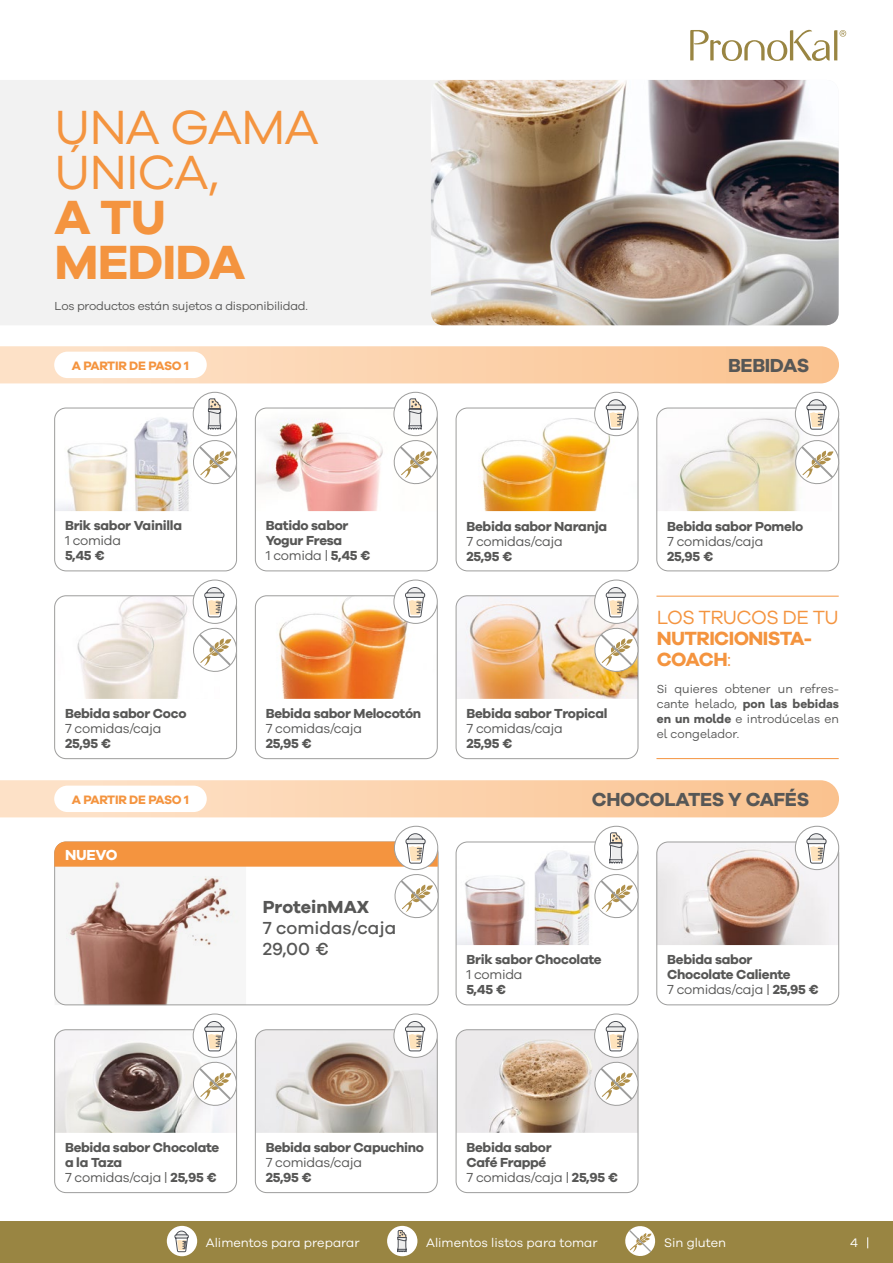
<style>
.page{position:relative;width:893px;height:1263px;background:#fff}
.page>*{position:absolute;margin:0;border:0;box-sizing:border-box;transform-origin:0 0}
.t1{font:49.5px/45px "Galano Grotesque";letter-spacing:-.02em;color:#f4943f}
.t2{font:700 49.5px/45px "Galano Grotesque";letter-spacing:-.02em;color:#f4943f}
.t3{font:700 19.65px/21px "Galano Grotesque";letter-spacing:-.03em;color:#f4943f}
.t4{font:19.65px "Galano Grotesque";letter-spacing:-.03em;color:#f4943f}
.t5{font:700 19.5px "Galano Grotesque";letter-spacing:-.02em;color:#575756}
.t6{font:500 18px/21px "Galano Grotesque";color:#575756}
.t7{font:700 18px "Galano Grotesque";color:#575756}
.t8{font:700 15px "Galano Grotesque";letter-spacing:-.02em;color:#fff}
.t9{font:700 13.5px/15px "Galano Grotesque";letter-spacing:-.02em;color:#575756}
.t10{font:13.5px "Galano Grotesque";letter-spacing:-.02em;color:#575756}
.t11{font:12.75px "Galano Grotesque";color:#fff}
.t12{font:700 12.6px "Galano Grotesque";letter-spacing:-.025em;color:#f4943f}
.t13{font:12px/15px "Galano Grotesque Alt";color:#575756;text-align:justify}
.t14{font:12px "Galano Grotesque";letter-spacing:-.02em;color:#575756}
.s1{font-weight:400}
.s2{font-weight:700}
</style>
<div class="page">
<div style="left:0;top:1221px;width:893px;height:42px;background:#998542"></div>
<svg style="left:0;top:346px;width:839px;height:37px;background:#fbd2ac"></svg>
<svg style="left:0;top:780px;width:839px;height:37px;background:#fbd2ab"></svg>
<svg style="left:690px;top:30px;width:156px;height:31px"></svg>
<img style="left:55px;top:408px;width:166px;height:103px">
<img style="left:56px;top:597px;width:132px;height:102px">
<img style="left:56px;top:1031px;width:172px;height:102px">
<div style="left:54px;top:408px;width:183px;height:163px;border:1px solid #9d9d9c;border-radius:11px"></div>
<div style="left:54px;top:595px;width:183px;height:164px;border:1px solid #9d9d9c;border-radius:11px"></div>
<div style="left:54px;top:1029px;width:183px;height:164px;border:1px solid #9d9d9c;border-radius:11px"></div>
<img style="left:255px;top:408px;width:181px;height:103px">
<img style="left:255px;top:597px;width:181px;height:102px">
<img style="left:255px;top:1031px;width:181px;height:102px">
<div style="left:255px;top:408px;width:183px;height:163px;border:1px solid #9d9d9c;border-radius:11px"></div>
<div style="left:255px;top:595px;width:183px;height:164px;border:1px solid #9d9d9c;border-radius:11px"></div>
<div style="left:255px;top:1029px;width:183px;height:164px;border:1px solid #9d9d9c;border-radius:11px"></div>
<img style="left:456px;top:408px;width:182px;height:103px">
<img style="left:456px;top:842px;width:155px;height:103px">
<img style="left:456px;top:596px;width:180px;height:103px">
<img style="left:456px;top:1030px;width:180px;height:103px">
<div style="left:456px;top:408px;width:182px;height:163px;border:1px solid #9d9d9c;border-radius:11px"></div>
<div style="left:456px;top:842px;width:182px;height:163px;border:1px solid #9d9d9c;border-radius:11px"></div>
<div style="left:456px;top:595px;width:182px;height:164px;border:1px solid #9d9d9c;border-radius:11px"></div>
<div style="left:456px;top:1029px;width:182px;height:164px;border:1px solid #9d9d9c;border-radius:11px"></div>
<img style="left:657px;top:408px;width:141px;height:103px">
<img style="left:657px;top:842px;width:182px;height:103px">
<div style="left:656px;top:408px;width:183px;height:163px;border:1px solid #9d9d9c;border-radius:11px"></div>
<div style="left:656px;top:842px;width:183px;height:163px;border:1px solid #9d9d9c;border-radius:11px"></div>
<div style="left:193px;top:392px;width:44px;height:44px;background:#fff;border-radius:50%"></div>
<div style="left:193px;top:392px;width:44px;height:44px;border:1px solid #9d9d9c;border-radius:50%"></div>
<svg style="left:208px;top:398px;width:14px;height:32px"></svg>
<div style="left:394px;top:392px;width:43px;height:44px;background:#fff;border-radius:50%"></div>
<div style="left:394px;top:392px;width:44px;height:44px;border:1px solid #9d9d9c;border-radius:50%"></div>
<svg style="left:408px;top:398px;width:15px;height:32px"></svg>
<div style="left:595px;top:826px;width:43px;height:44px;background:#fff;border-radius:50%"></div>
<div style="left:594px;top:826px;width:44px;height:44px;border:1px solid #9d9d9c;border-radius:50%"></div>
<svg style="left:609px;top:832px;width:14px;height:32px"></svg>
<div style="left:595px;top:392px;width:43px;height:44px;background:#fff;border-radius:50%"></div>
<div style="left:594px;top:392px;width:44px;height:44px;border:1px solid #9d9d9c;border-radius:50%"></div>
<svg style="left:606px;top:399px;width:20px;height:38px"></svg>
<div style="left:594px;top:580px;width:44px;height:44px;border:1px solid #9d9d9c;border-radius:50%"></div>
<div style="left:394px;top:580px;width:43px;height:43px;background:#fff;border-radius:50%"></div>
<div style="left:394px;top:580px;width:44px;height:44px;border:1px solid #9d9d9c;border-radius:50%"></div>
<svg style="left:405px;top:587px;width:21px;height:38px"></svg>
<div style="left:594px;top:1014px;width:44px;height:44px;border:1px solid #9d9d9c;border-radius:50%"></div>
<svg style="left:795px;top:392px;width:44px;height:44px"></svg>
<div style="left:795px;top:392px;width:44px;height:44px;border:1px solid #9d9d9c;border-radius:50%"></div>
<div style="left:795px;top:826px;width:44px;height:44px;background:#fff;border-radius:50%"></div>
<div style="left:795px;top:826px;width:44px;height:44px;border:1px solid #9d9d9c;border-radius:50%"></div>
<svg style="left:806px;top:833px;width:21px;height:38px"></svg>
<div style="left:0;top:80px;width:431px;height:245px;background:#f2f2f2"></div>
<img style="left:431px;top:80px;width:408px;height:245px">
<div style="left:193px;top:580px;width:44px;height:44px;border:1px solid #9d9d9c;border-radius:50%"></div>
<svg style="left:394px;top:826px;width:44px;height:44px"></svg>
<div style="left:394px;top:826px;width:44px;height:44px;border:1px solid #9d9d9c;border-radius:50%"></div>
<div style="left:193px;top:1014px;width:44px;height:44px;border:1px solid #9d9d9c;border-radius:50%"></div>
<div style="left:394px;top:1014px;width:43px;height:43px;background:#fff;border-radius:50%"></div>
<div style="left:394px;top:1014px;width:44px;height:44px;border:1px solid #9d9d9c;border-radius:50%"></div>
<svg style="left:405px;top:1021px;width:21px;height:38px"></svg>
<svg style="left:390px;top:437px;width:48px;height:50px"></svg>
<svg style="left:792px;top:399px;width:48px;height:88px"></svg>
<svg style="left:591px;top:587px;width:48px;height:88px"></svg>
<svg style="left:591px;top:871px;width:48px;height:50px"></svg>
<svg style="left:54px;top:833px;width:385px;height:172px"></svg>
<svg style="left:591px;top:1021px;width:48px;height:88px"></svg>
<svg style="left:190px;top:1021px;width:48px;height:88px"></svg>
<div style="left:167px;top:1226px;width:30px;height:30px;background:#fff;border-radius:50%"></div>
<svg style="left:174px;top:1230px;width:15px;height:27px"></svg>
<div style="left:387px;top:1226px;width:30px;height:30px;background:#fff;border-radius:50%"></div>
<svg style="left:397px;top:1230px;width:10px;height:22px"></svg>
<svg style="left:625px;top:1226px;width:31px;height:30px"></svg>
<svg style="left:190px;top:587px;width:48px;height:88px"></svg>
<svg style="left:190px;top:437px;width:48px;height:50px"></svg>
<hr style="left:656px;top:596px;width:183px;height:1px;background:#f4943f">
<hr style="left:656px;top:758px;width:183px;height:1px;background:#f4943f">
<div style="left:54px;top:352px;width:153px;height:26px;background:#fff;border-radius:13px"></div>
<div style="left:54px;top:786px;width:153px;height:26px;background:#fff;border-radius:13px"></div>
<h1 class="t1" style="left:55px;top:103px;width:266px">UNA GAMA<br>ÚNICA,</h1>
<h1 class="t2" style="left:55px;top:193px;width:192px">A TU<br>MEDIDA</h1>
<p class="t14" style="left:55px;top:299px;width:255px">Los productos están sujetos a disponibilidad.</p>
<p class="t12" style="left:72px;top:358px;width:119px">A PARTIR DE PASO 1</p>
<h3 class="t5" style="left:728px;top:354px;width:83px">BEBIDAS</h3>
<p class="t9" style="left:65px;top:517px;width:119px">Brik sabor Vainilla</p>
<p class="t10" style="left:65px;top:532px;width:58px">1 comida</p>
<p class="t9" style="left:65px;top:547px;width:41px">5,45 €</p>
<p class="t9" style="left:65px;top:705px;width:123px">Bebida sabor Coco</p>
<p class="t10" style="left:65px;top:720px;width:98px">7 comidas/caja</p>
<p class="t9" style="left:65px;top:735px;width:48px">25,95 €</p>
<p class="t12" style="left:72px;top:792px;width:119px">A PARTIR DE PASO 1</p>
<p class="t8" style="left:65px;top:845px;width:54px">NUEVO</p>
<p class="t9" style="left:266px;top:517px;width:106px">Batido sabor<br>Yogur Fresa<br><span class="s1">1 comida |</span> 5,45 €</p>
<p class="t9" style="left:266px;top:705px;width:157px">Bebida sabor Melocotón</p>
<p class="t10" style="left:266px;top:720px;width:98px">7 comidas/caja</p>
<p class="t9" style="left:266px;top:735px;width:48px">25,95 €</p>
<h3 class="t7" style="left:263px;top:896px;width:108px">ProteinMAX</h3>
<h3 class="t6" style="left:263px;top:917px;width:135px">7 comidas/caja<br>29,00 €</h3>
<p class="t9" style="left:466px;top:519px;width:142px">Bebida sabor Naranja</p>
<p class="t10" style="left:466px;top:534px;width:98px">7 comidas/caja</p>
<p class="t9" style="left:466px;top:549px;width:48px">25,95 €</p>
<p class="t9" style="left:466px;top:705px;width:143px">Bebida sabor Tropical</p>
<p class="t10" style="left:466px;top:720px;width:98px">7 comidas/caja</p>
<p class="t9" style="left:466px;top:735px;width:48px">25,95 €</p>
<p class="t9" style="left:667px;top:519px;width:138px">Bebida sabor Pomelo</p>
<p class="t10" style="left:667px;top:534px;width:98px">7 comidas/caja</p>
<p class="t9" style="left:667px;top:549px;width:48px">25,95 €</p>
<h2 class="t4" style="left:657px;top:605px;width:183px">LOS TRUCOS DE TU</h2>
<h2 class="t3" style="left:657px;top:627px;width:157px">NUTRICIONISTA-<br>COACH<span class="s1">:</span></h2>
<p class="t13" style="left:657px;top:681px;width:184px">Si quieres obtener un refres&shy;cante helado, <span class="s2">pon las bebidas en un molde</span> e introdúcelas en el congelador.</p>
<h3 class="t5" style="left:592px;top:787px;width:219px">CHOCOLATES Y CAFÉS</h3>
<p class="t9" style="left:466px;top:951px;width:137px">Brik sabor Chocolate</p>
<p class="t10" style="left:466px;top:966px;width:58px">1 comida</p>
<p class="t9" style="left:466px;top:981px;width:41px">5,45 €</p>
<p class="t9" style="left:667px;top:951px;width:153px">Bebida sabor<br>Chocolate Caliente<br><span class="s1">7 comidas/caja |</span> 25,95 €</p>
<p class="t9" style="left:65px;top:1139px;width:156px">Bebida sabor Chocolate a la Taza<br><span class="s1">7 comidas/caja |</span> 25,95 €</p>
<p class="t9" style="left:266px;top:1139px;width:160px">Bebida sabor Capuchino</p>
<p class="t10" style="left:266px;top:1154px;width:98px">7 comidas/caja</p>
<p class="t9" style="left:266px;top:1169px;width:48px">25,95 €</p>
<p class="t9" style="left:466px;top:1139px;width:153px">Bebida sabor<br>Café Frappé<br><span class="s1">7 comidas/caja |</span> 25,95 €</p>
<p class="t11" style="left:206px;top:1235px;width:155px">Alimentos para preparar</p>
<p class="t11" style="left:426px;top:1235px;width:173px">Alimentos listos para tomar</p>
<p class="t11" style="left:664px;top:1235px;width:63px">Sin gluten</p>
<p class="t11" style="left:850px;top:1235px;width:9px">4</p>
</div>
